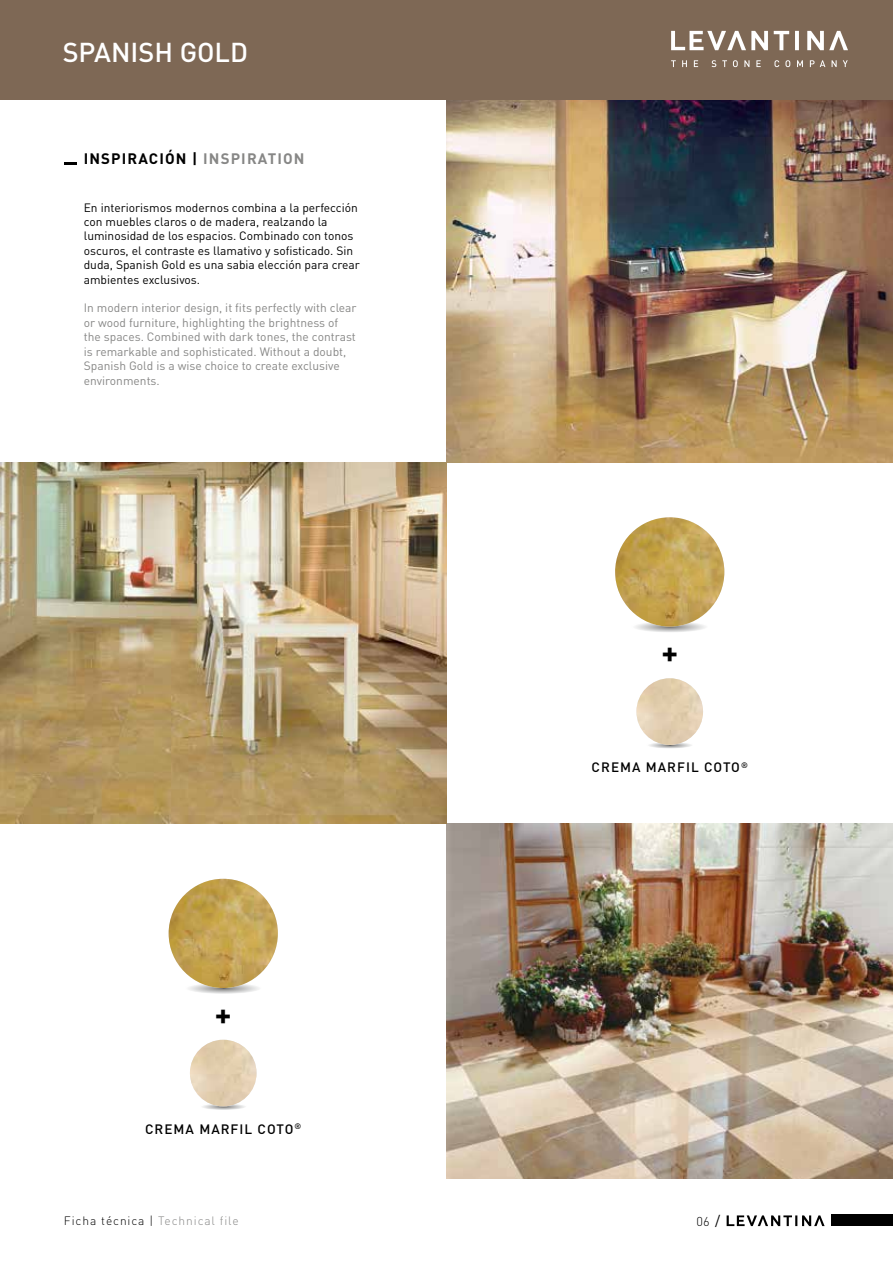
<style>
.page{position:relative;width:893px;height:1263px;background:#fff}
.page>*{position:absolute;margin:0;border:0;box-sizing:border-box;transform-origin:0 0}
.t1{font:700 30.75px "DIN";color:#000}
.t2{font:500 27px "DIN";color:#fff}
.t3{font:700 15px "DIN";letter-spacing:.075em;color:#000}
.t4{font:500 13.5px "DIN";letter-spacing:.075em;color:#000}
.t5{font:300 12.75px "DIN";color:#000}
.t6{font:12px/14.4px "DIN";color:#000}
.t7{font:12px/14.4px "DIN";color:#878786}
.t8{font:300 12px "DIN";letter-spacing:.075em;color:#000}
.s1{color:#878786}
.s2{font-family:"DIN Regular Alternate";font-weight:400;font-size:14.25px}
</style>
<div class="page">
<img style="left:446px;top:100px;width:447px;height:362px">
<img style="left:446px;top:824px;width:447px;height:354px">
<img style="left:0;top:462px;width:446px;height:362px">
<div style="left:0;top:0;width:893px;height:100px;background:#7e6855"></div>
<svg style="left:635px;top:621px;width:70px;height:11px"></svg>
<img style="left:615px;top:517px;width:109px;height:109px;border-radius:55px">
<svg style="left:188px;top:982px;width:71px;height:12px"></svg>
<img style="left:169px;top:879px;width:109px;height:109px;border-radius:55px">
<svg style="left:649px;top:742px;width:43px;height:6px"></svg>
<img style="left:636px;top:678px;width:67px;height:67px;border-radius:33px">
<svg style="left:202px;top:1103px;width:43px;height:7px"></svg>
<img style="left:190px;top:1040px;width:67px;height:66px;border-radius:33px">
<svg style="left:64px;top:162px;width:13px;height:2px"></svg>
<div style="left:831px;top:1215px;width:62px;height:11px;background:#000"></div>
<svg style="left:727px;top:1215px;width:98px;height:11px"></svg>
<img style="left:671px;top:30px;width:177px;height:38px">
<h2 class="t2" style="left:63px;top:34px;width:187px">SPANISH GOLD</h2>
<p class="t3" style="left:84px;top:149px;width:222px">INSPIRACIÓN | <span class="s1">INSPIRATION</span></p>
<p class="t6" style="left:84px;top:200px;width:278px">En interiorismos modernos combina a la perfección con muebles claros o de madera, realzando la luminosidad de los espacios. Combinado con tonos oscuros, el contraste es llamativo y sofisticado. Sin duda, Spanish Gold es una sabia elección para crear ambientes exclusivos.</p>
<p class="t7" style="left:84px;top:301px;width:274px">In modern interior design, it fits perfectly with clear or wood furniture, highlighting the brightness of the spaces. Combined with dark tones, the contrast is remarkable and sophisticated. Without a doubt, Spanish Gold is a wise choice to create exclusive environments.</p>
<h1 class="t1" style="left:215px;top:993px;width:18px">+</h1>
<p class="t4" style="left:145px;top:1120px;width:158px">CREMA MARFIL COTO<sup>®</sup></p>
<h1 class="t1" style="left:661px;top:631px;width:18px">+</h1>
<p class="t4" style="left:592px;top:758px;width:158px">CREMA MARFIL COTO<sup>®</sup></p>
<p class="t8" style="left:64px;top:1213px;width:176px">Ficha técnica | <span class="s1">Technical file</span></p>
<p class="t5" style="left:696px;top:1213px;width:25px">06 <span class="s2">/</span></p>
</div>
